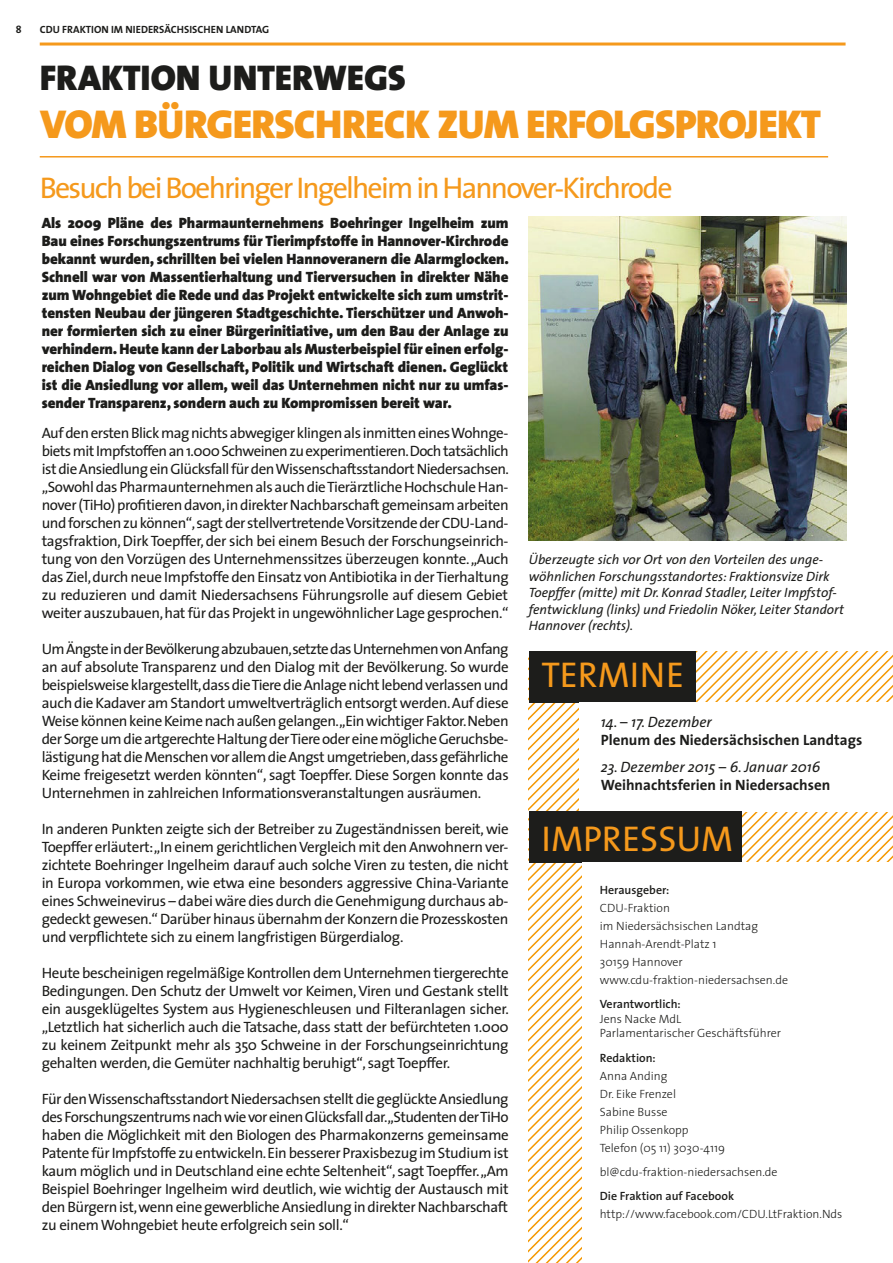
<style>
.page{position:relative;width:893px;height:1263px;background:#fff}
.page>*{position:absolute;margin:0;border:0;box-sizing:border-box;transform-origin:0 0}
.t1{font:40.5px "The Sans Black Caps";letter-spacing:-.02em;color:#f5991c}
.t2{font:36px "The Sans Black Caps";color:#1d1d1b}
.t3{font:36px "The Sans";color:#f5991c}
.t4{font:30px "The Sans";letter-spacing:-.06em;color:#f5991c}
.t5{font:15px/18px "The Sans";letter-spacing:-.02em;color:#1d1d1b;text-align:justify}
.t6{font:900 15px/18px "The Sans";letter-spacing:-.005em;color:#1d1d1b;text-align:justify}
.t7{font:700 15px "The Sans";color:#1d1d1b}
.t8{font:italic 15px "The Sans";color:#1d1d1b}
.t9{font:italic 13.5px/16.5px "The Sans";color:#1d1d1b}
.t10{font:300 12px "The Sans";color:#1d1d1b}
.t11{font:600 12px "The Sans";color:#1d1d1b}
.t12{font:700 10.5px "The Sans";color:#1d1d1b}
</style>
<div class="page">
<svg style="left:695px;top:651px;width:198px;height:21px"></svg>
<svg style="left:529px;top:689px;width:364px;height:574px"></svg>
<div style="left:529px;top:651px;width:166px;height:51px;background:#1d1d1b"></div>
<div style="left:580px;top:702px;width:313px;height:109px;background:#fff"></div>
<div style="left:529px;top:811px;width:212px;height:51px;background:#1d1d1b"></div>
<div style="left:583px;top:862px;width:310px;height:401px;background:#fff"></div>
<hr style="left:40px;top:43px;width:806px;height:3px;background:#f5991c">
<hr style="left:40px;top:156px;width:788px;height:2px;background:#f5991c">
<img style="left:528px;top:216px;width:318px;height:324px">
<p class="t12" style="left:16px;top:21px;width:7px">8</p>
<p class="t12" style="left:40px;top:21px;width:231px">CDU FRAKTION IM NIEDERSÄCHSISCHEN LANDTAG</p>
<p class="t2" style="left:40px;top:47px;width:368px">FRAKTION UNTERWEGS</p>
<p class="t1" style="left:40px;top:90px;width:782px">VOM BÜRGERSCHRECK ZUM ERFOLGSPROJEKT</p>
<p class="t4" style="left:40px;top:163px;width:634px">Besuch bei Boehringer Ingelheim in Hannover-Kirchrode</p>
<p class="t6" style="left:42px;top:214px;width:469px">Als 2009 Pläne des Pharmaunternehmens Boehringer Ingelheim zum Bau eines Forschungszentrums für Tierimpfstoffe in Hannover-Kirchrode bekannt wurden, schrillten bei vielen Hannoveranern die Alarmglocken.<br>Schnell war von Massentierhaltung und Tierversuchen in direkter Nähe zum Wohngebiet die Rede und das Projekt entwickelte sich zum umstrit&shy;tensten Neubau der jüngeren Stadtgeschichte. Tierschützer und Anwoh&shy;ner formierten sich zu einer Bürgerinitiative, um den Bau der Anlage zu verhindern. Heute kann der Laborbau als Musterbeispiel für einen erfolg&shy;reichen Dialog von Gesellschaft, Politik und Wirtschaft dienen. Geglückt ist die Ansiedlung vor allem, weil das Unternehmen nicht nur zu umfas&shy;sender Transparenz, sondern auch zu Kompromissen bereit war.</p>
<p class="t5" style="left:42px;top:423px;width:469px">Auf den ersten Blick mag nichts abwegiger klingen als inmitten eines Wohnge&shy;biets mit Impfstoffen an 1.000 Schweinen zu experimentieren. Doch tatsächlich ist die Ansiedlung ein Glücksfall für den Wissenschaftsstandort Niedersachsen. „Sowohl das Pharmaunternehmen als auch die Tierärztliche Hochschule Han&shy;nover (TiHo) profitieren davon, in direkter Nachbarschaft gemeinsam arbeiten und forschen zu können“, sagt der stellvertretende Vorsitzende der CDU-Land&shy;tagsfraktion, Dirk Toepffer, der sich bei einem Besuch der Forschungseinrich&shy;tung von den Vorzügen des Unternehmenssitzes überzeugen konnte. „Auch das Ziel, durch neue Impfstoffe den Einsatz von Antibiotika in der Tierhaltung zu reduzieren und damit Niedersachsens Führungsrolle auf diesem Gebiet weiter auszubauen, hat für das Projekt in ungewöhnlicher Lage gesprochen.“</p>
<p class="t5" style="left:42px;top:639px;width:469px">Um Ängste in der Bevölkerung abzubauen,setzte das Unternehmen von Anfang an auf absolute Transparenz und den Dialog mit der Bevölkerung. So wurde beispielsweise klargestellt, dass die Tiere die Anlage nicht lebend verlassen und auch die Kadaver am Standort umweltverträglich entsorgt werden. Auf diese Weise können keine Keime nach außen gelangen. „Ein wichtiger Faktor. Neben der Sorge um die artgerechte Haltung der Tiere oder eine mögliche Geruchsbe&shy;lästigung hat die Menschen vor allem die Angst umgetrieben, dass gefährliche Keime freigesetzt werden könnten“, sagt Toepffer. Diese Sorgen konnte das Unternehmen in zahlreichen Informationsveranstaltungen ausräumen.</p>
<p class="t5" style="left:42px;top:819px;width:469px">In anderen Punkten zeigte sich der Betreiber zu Zugeständnissen bereit, wie Toepffer erläutert: „In einem gerichtlichen Vergleich mit den Anwohnern ver&shy;zichtete Boehringer Ingelheim darauf auch solche Viren zu testen, die nicht in Europa vorkommen, wie etwa eine besonders aggressive China-Variante eines Schweinevirus – dabei wäre dies durch die Genehmigung durchaus ab&shy;gedeckt gewesen.“ Darüber hinaus übernahm der Konzern die Prozesskosten und verpflichtete sich zu einem langfristigen Bürgerdialog.</p>
<p class="t5" style="left:42px;top:963px;width:469px">Heute bescheinigen regelmäßige Kontrollen dem Unternehmen tiergerechte Bedingungen. Den Schutz der Umwelt vor Keimen, Viren und Gestank stellt ein ausgeklügeltes System aus Hygieneschleusen und Filteranlagen sicher. „Letztlich hat sicherlich auch die Tatsache, dass statt der befürchteten 1.000 zu keinem Zeitpunkt mehr als 350 Schweine in der Forschungseinrichtung gehalten werden, die Gemüter nachhaltig beruhigt“, sagt Toepffer.</p>
<p class="t5" style="left:42px;top:1089px;width:469px">Für den Wissenschaftsstandort Niedersachsen stellt die geglückte Ansiedlung des Forschungszentrums nach wie vor einen Glücksfall dar. „Studenten der TiHo haben die Möglichkeit mit den Biologen des Pharmakonzerns gemeinsame Patente für Impfstoffe zu entwickeln. Ein besserer Praxisbezug im Studium ist kaum möglich und in Deutschland eine echte Seltenheit“, sagt Toepffer. „Am Beispiel Boehringer Ingelheim wird deutlich, wie wichtig der Austausch mit den Bürgern ist, wenn eine gewerbliche Ansiedlung in direkter Nachbarschaft zu einem Wohngebiet heute erfolgreich sein soll.“</p>
<p class="t9" style="left:529px;top:551px;width:317px">Überzeugte sich vor Ort von den Vorteilen des unge&shy;wöhnlichen Forschungsstandortes: Fraktionsvize Dirk Toepffer (mitte) mit Dr. Konrad Stadler, Leiter Impfstof&shy;fentwicklung (links) und Friedolin Nöker, Leiter Standort Hannover (rechts).</p>
<p class="t3" style="left:542px;top:645px;width:144px">TERMINE</p>
<p class="t8" style="left:601px;top:710px;width:113px">14. – 17. Dezember</p>
<p class="t7" style="left:601px;top:727px;width:263px">Plenum des Niedersächsischen Landtags</p>
<p class="t8" style="left:601px;top:755px;width:221px">23. Dezember 2015 – 6. Januar 2016</p>
<p class="t7" style="left:601px;top:772px;width:231px">Weihnachtsferien in Niedersachsen</p>
<p class="t3" style="left:542px;top:809px;width:193px">IMPRESSUM</p>
<p class="t11" style="left:600px;top:880px;width:71px">Herausgeber:</p>
<p class="t10" style="left:600px;top:898px;width:72px">CDU-Fraktion</p>
<p class="t10" style="left:600px;top:916px;width:160px">im Niedersächsischen Landtag</p>
<p class="t10" style="left:600px;top:934px;width:118px">Hannah-Arendt-Platz 1</p>
<p class="t10" style="left:600px;top:952px;width:84px">30159 Hannover</p>
<p class="t10" style="left:600px;top:970px;width:190px">www.cdu-fraktion-niedersachsen.de</p>
<p class="t11" style="left:600px;top:994px;width:82px">Verantwortlich:</p>
<p class="t10" style="left:600px;top:1008px;width:83px">Jens Nacke MdL</p>
<p class="t10" style="left:600px;top:1023px;width:183px">Parlamentarischer Geschäftsführer</p>
<p class="t11" style="left:600px;top:1048px;width:57px">Redaktion:</p>
<p class="t10" style="left:600px;top:1066px;width:69px">Anna Anding</p>
<p class="t10" style="left:600px;top:1084px;width:78px">Dr. Eike Frenzel</p>
<p class="t10" style="left:600px;top:1102px;width:69px">Sabine Busse</p>
<p class="t10" style="left:600px;top:1120px;width:90px">Philip Ossenkopp</p>
<p class="t10" style="left:600px;top:1138px;width:127px">Telefon (05 11) 3030-4119</p>
<p class="t10" style="left:600px;top:1162px;width:179px">bl@cdu-fraktion-niedersachsen.de</p>
<p class="t11" style="left:600px;top:1186px;width:136px">Die Fraktion auf Facebook</p>
<p class="t10" style="left:600px;top:1204px;width:244px">http://www.facebook.com/CDU.LtFraktion.Nds</p>
</div>
